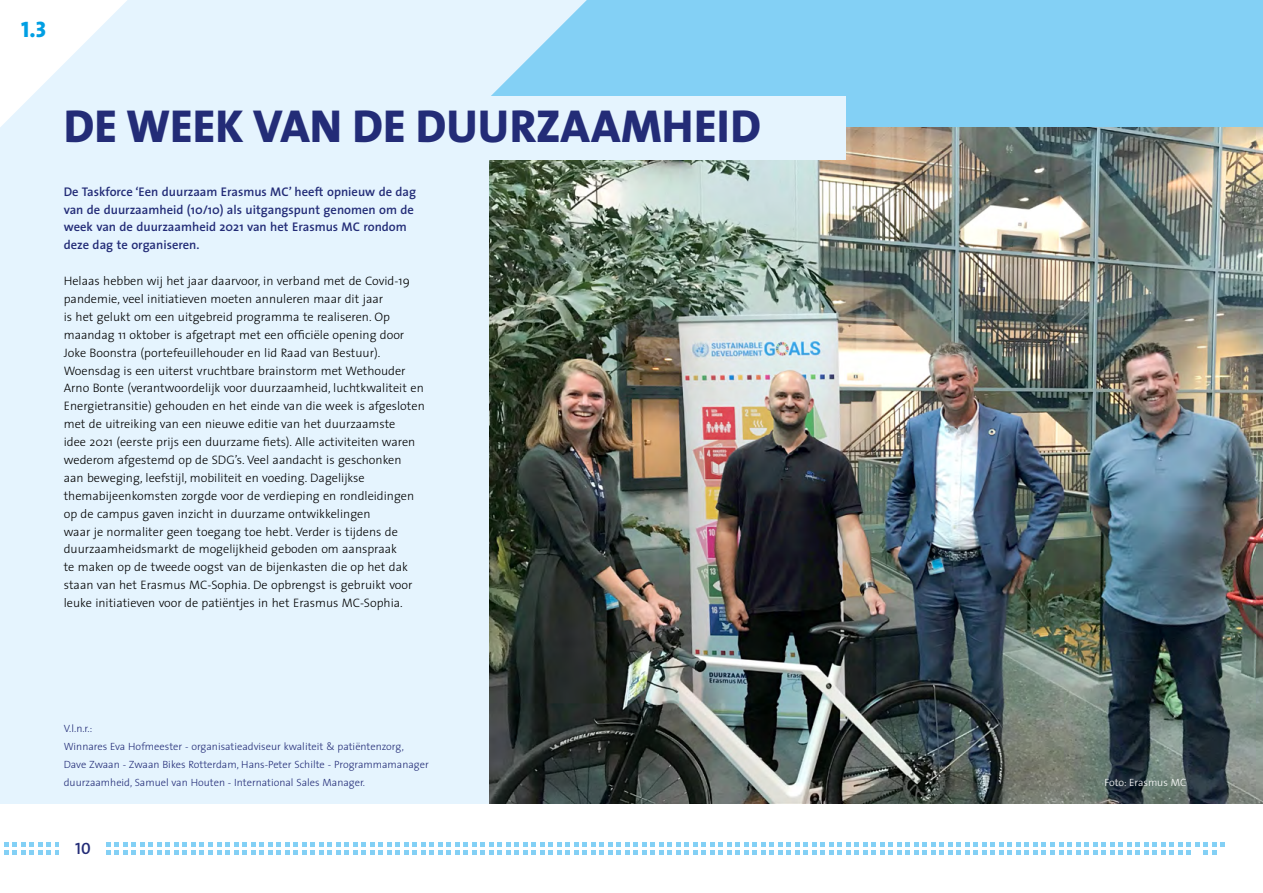
<style>
.page{position:relative;width:1263px;height:893px;background:#fff}
.page>*{position:absolute;margin:0;border:0;box-sizing:border-box;transform-origin:0 0}
.t1{font:46.5px "The Sans Extra Bold Caps";color:#232c77}
.t2{font:22.5px "The Sans Extra Bold Caps";color:#009fe3}
.t3{font:16.5px "The Sans Semi Bold Caps";color:#232c77}
.t4{font:600 12.6px/17.9px "The Sans";color:#232c77}
.t5{font:300 12.3px/17.9px "The Sans";color:#000}
.t6{font:300 10.5px/17.9px "The Sans";color:#232c77}
.t7{font:300 10.5px "The Sans";color:#fff}
</style>
<div class="page">
<div style="left:0;top:0;width:1263px;height:804px;background:#e5f4fe"></div>
<div style="left:491px;top:0;width:772px;height:128px;background:#83d0f5"></div>
<svg style="left:4px;top:842px;width:1221px;height:13px"></svg>
<svg style="left:0;top:0;width:127px;height:127px"></svg>
<img style="left:489px;top:128px;width:774px;height:676px">
<div style="left:64px;top:96px;width:782px;height:64px;background:#e5f4fe"></div>
<div style="left:60px;top:829px;width:46px;height:38px;background:#fff"></div>
<h2 class="t2" style="left:21px;top:11px;width:26px">1.3</h2>
<h1 class="t1" style="left:64px;top:87px;width:699px">DE WEEK VAN DE DUURZAAMHEID</h1>
<p class="t4" style="left:64px;top:182px;width:354px">De Taskforce ‘Een duurzaam Erasmus MC’ heeft opnieuw de dag van de duurzaamheid (10/10) als uitgangspunt genomen om de week van de duurzaamheid 2021 van het Erasmus MC rondom deze dag te organiseren.</p>
<p class="t5" style="left:64px;top:272px;width:362px">Helaas hebben wij het jaar daarvoor, in verband met de Covid-19 pandemie, veel initiatieven moeten annuleren maar dit jaar<br>is het gelukt om een uitgebreid programma te realiseren. Op maandag 11 oktober is afgetrapt met een officiële opening door Joke Boonstra (portefeuillehouder en lid Raad van Bestuur).<br>Woensdag is een uiterst vruchtbare brainstorm met Wethouder Arno Bonte (verantwoordelijk voor duurzaamheid, luchtkwaliteit en Energietransitie) gehouden en het einde van die week is afgesloten met de uitreiking van een nieuwe editie van het duurzaamste<br>idee 2021 (eerste prijs een duurzame fiets). Alle activiteiten waren wederom afgestemd op de SDG’s. Veel aandacht is geschonken<br>aan beweging, leefstijl, mobiliteit en voeding. Dagelijkse themabijeenkomsten zorgde voor de verdieping en rondleidingen op de campus gaven inzicht in duurzame ontwikkelingen<br>waar je normaliter geen toegang toe hebt. Verder is tijdens de duurzaamheidsmarkt de mogelijkheid geboden om aanspraak<br>te maken op de tweede oogst van de bijenkasten die op het dak staan van het Erasmus MC-Sophia. De opbrengst is gebruikt voor leuke initiatieven voor de patiëntjes in het Erasmus MC-Sophia.</p>
<p class="t6" style="left:64px;top:719px;width:366px">V.l.n.r.:<br>Winnares Eva Hofmeester - organisatieadviseur kwaliteit &amp; patiëntenzorg, Dave Zwaan - Zwaan Bikes Rotterdam, Hans-Peter Schilte - Programmamanager duurzaamheid, Samuel van Houten - International Sales Manager.</p>
<h3 class="t3" style="left:75px;top:834px;width:17px">10</h3>
<p class="t7" style="left:1104px;top:774px;width:83px">Foto: Erasmus MC</p>
</div>
